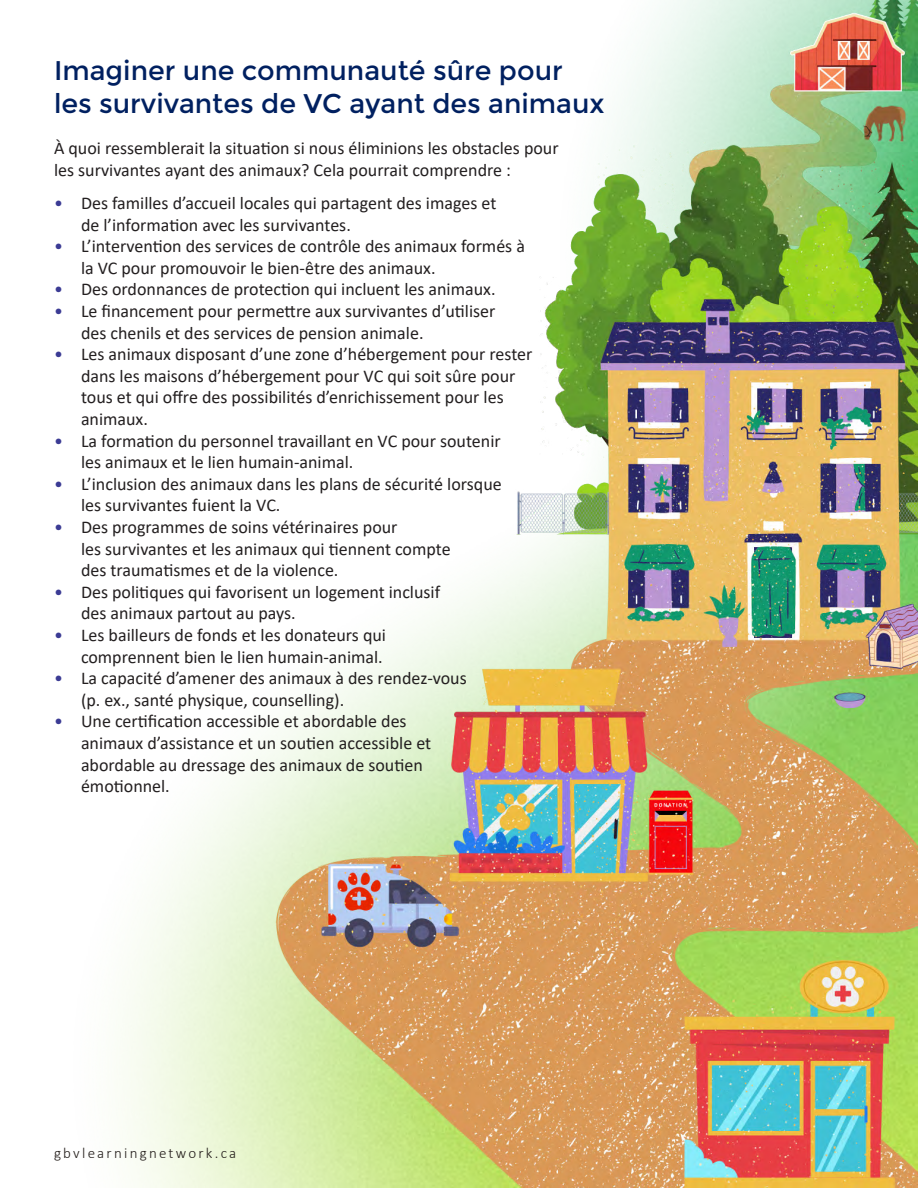
<style>
.page{position:relative;width:918px;height:1188px;background:#fff}
.page>*{position:absolute;margin:0;border:0;box-sizing:border-box;transform-origin:0 0}
.t1{font:27px/32.4px "Montserrat";color:#002060}
.t2{font:18px/21.6px "Calibri";color:#231f20}
.t3{font:300 15px "Calibri";letter-spacing:.15em;color:#241e1b}
.s1{color:#3b3b94}
</style>
<div class="page">
<img style="left:122px;top:1px;width:796px;height:1186px">
<h1 class="t1" style="left:54px;top:55px;width:552px">Imaginer une communauté sûre pour les survivantes de VC ayant des animaux</h1>
<p class="t2" style="left:54px;top:137px;width:506px">À quoi ressemblerait la situation si nous éliminions les obstacles pour les survivantes ayant des animaux? Cela pourrait comprendre :</p>
<p class="t2" style="left:81px;top:192px;width:417px;text-indent:-27px"><span class="s1">•</span> Des familles d’accueil locales qui partagent des images et de l’information avec les survivantes.</p>
<p class="t2" style="left:81px;top:235px;width:446px;text-indent:-27px"><span class="s1">•</span> L’intervention des services de contrôle des animaux formés à la VC pour promouvoir le bien-être des animaux.</p>
<p class="t2" style="left:54px;top:278px;width:443px"><span class="s1">•</span> Des ordonnances de protection qui incluent les animaux.</p>
<p class="t2" style="left:81px;top:300px;width:416px;text-indent:-27px"><span class="s1">•</span> Le financement pour permettre aux survivantes d’utiliser des chenils et des services de pension animale.</p>
<p class="t2" style="left:81px;top:343px;width:453px;text-indent:-27px"><span class="s1">•</span> Les animaux disposant d’une zone d’hébergement pour rester dans les maisons d’hébergement pour VC qui soit sûre pour tous et qui offre des possibilités d’enrichissement pour les animaux.</p>
<p class="t2" style="left:81px;top:429px;width:421px;text-indent:-27px"><span class="s1">•</span> La formation du personnel travaillant en VC pour soutenir les animaux et le lien humain-animal.</p>
<p class="t2" style="left:81px;top:473px;width:422px;text-indent:-27px"><span class="s1">•</span> L’inclusion des animaux dans les plans de sécurité lorsque les survivantes fuient la VC.</p>
<p class="t2" style="left:81px;top:516px;width:371px;text-indent:-27px"><span class="s1">•</span> Des programmes de soins vétérinaires pour<br>les survivantes et les animaux qui tiennent compte des traumatismes et de la violence.</p>
<p class="t2" style="left:81px;top:581px;width:361px;text-indent:-27px"><span class="s1">•</span> Des politiques qui favorisent un logement inclusif des animaux partout au pays.</p>
<p class="t2" style="left:54px;top:624px;width:334px;text-align:right"><span class="s1">•</span> Les bailleurs de fonds et les donateurs qui comprennent bien le lien humain-animal.</p>
<p class="t2" style="left:81px;top:667px;width:387px;text-indent:-27px"><span class="s1">•</span> La capacité d’amener des animaux à des rendez-vous (p. ex., santé physique, counselling).</p>
<p class="t2" style="left:81px;top:710px;width:352px;text-indent:-27px"><span class="s1">•</span> Une certification accessible et abordable des animaux d’assistance et un soutien accessible et abordable au dressage des animaux de soutien émotionnel.</p>
<p class="t3" style="left:54px;top:1144px;width:184px">gbvlearningnetwork.ca</p>
</div>
